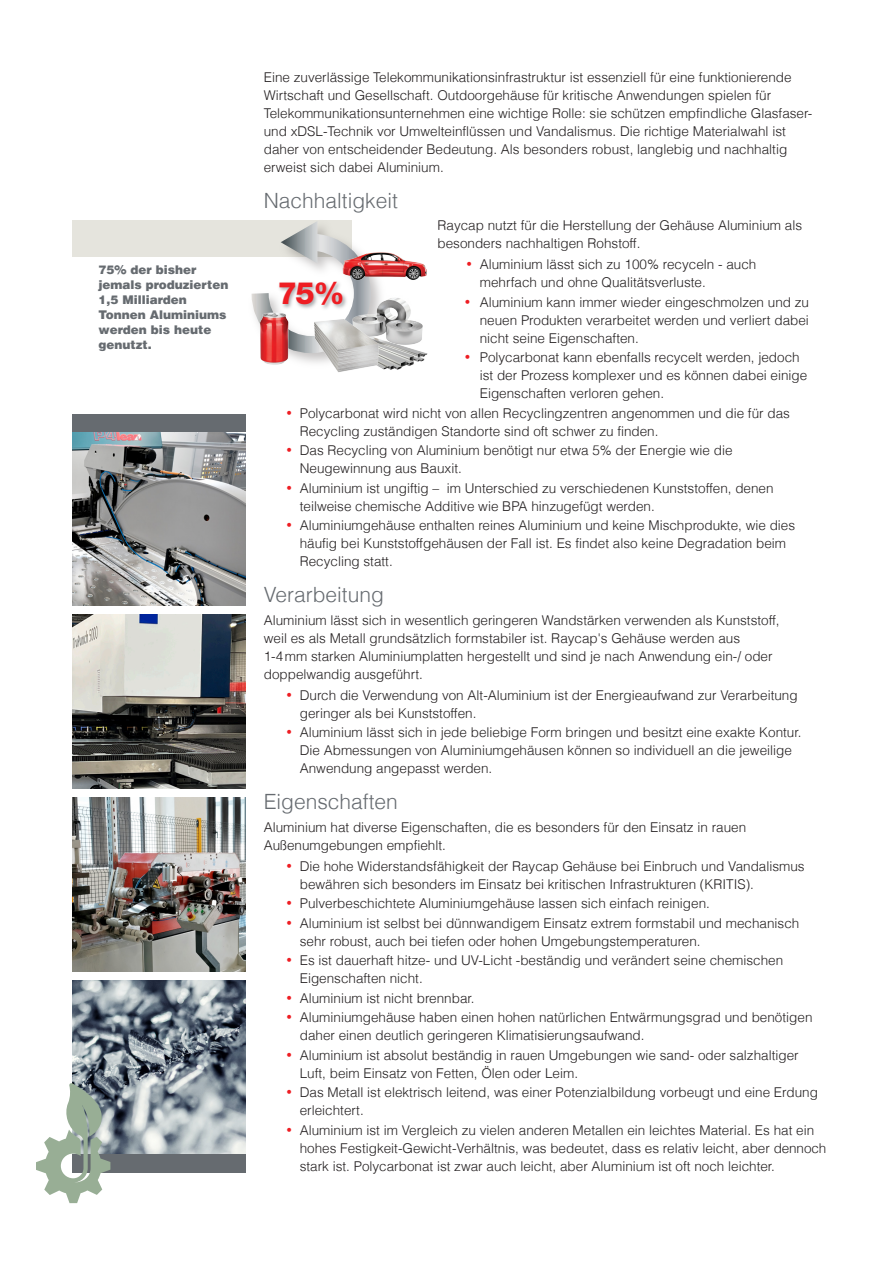
<style>
.page{position:relative;width:893px;height:1263px;background:#fff}
.page>*{position:absolute;margin:0;border:0;box-sizing:border-box;transform-origin:0 0}
.t1{font:800 30.75px "Helvetica Neue LT Std";color:#ee1d23}
.t2{font:300 21px "Helvetica LT Com";color:#666b70}
.t3{font:300 13.5px/18px "Helvetica LT Com";color:#231f20}
.t4{font:900 12px/15px "Helvetica Com";color:#666b70}
.s1{color:#ee1d23}
</style>
<div class="page">
<div style="left:72px;top:414px;width:174px;height:18px;background:#666b70"></div>
<img style="left:72px;top:980px;width:174px;height:174px">
<div style="left:72px;top:1154px;width:174px;height:18px;background:#666b70"></div>
<svg style="left:36px;top:1082px;width:74px;height:121px"></svg>
<img style="left:72px;top:615px;width:174px;height:173px">
<img style="left:72px;top:797px;width:174px;height:174px">
<img style="left:72px;top:432px;width:174px;height:174px">
<div style="left:72px;top:220px;width:279px;height:36px;background:#e5e4dd"></div>
<svg style="left:243px;top:221px;width:109px;height:141px"></svg>
<img style="left:270px;top:275px;width:74px;height:43px">
<img style="left:251px;top:300px;width:47px;height:65px">
<img style="left:385px;top:352px;width:43px;height:18px">
<img style="left:344px;top:305px;width:79px;height:47px">
<img style="left:308px;top:314px;width:77px;height:58px">
<img style="left:339px;top:241px;width:88px;height:64px">
<p class="t4" style="left:98px;top:262px;width:132px">75% der bisher jemals produzierten<br>1,5 Milliarden<br>Tonnen Aluminiums werden bis heute genutzt.</p>
<p class="t3" style="left:264px;top:68px;width:550px">Eine zuverlässige Telekommunikationsinfrastruktur ist essenziell für eine funktionierende Wirtschaft und Gesellschaft. Outdoorgehäuse für kritische Anwendungen spielen für Telekommunikationsunternehmen eine wichtige Rolle: sie schützen empfindliche Glasfaser&shy;und xDSL-Technik vor Umwelteinflüssen und Vandalismus. Die richtige Materialwahl ist daher von entscheidender Bedeutung. Als besonders robust, langlebig und nachhaltig erweist sich dabei Aluminium.</p>
<h2 class="t2" style="left:264px;top:187px;width:136px">Nachhaltigkeit</h2>
<p class="t3" style="left:437px;top:216px;width:366px">Raycap nutzt für die Herstellung der Gehäuse Aluminium als besonders nachhaltigen Rohstoff.</p>
<p class="t3" style="left:480px;top:255px;width:278px;text-indent:-14px"><span class="s1">•</span> Aluminium lässt sich zu 100% recyceln - auch mehrfach und ohne Qualitätsverluste.</p>
<p class="t3" style="left:480px;top:293px;width:331px;text-align:justify;text-indent:-15px"><span class="s1">•</span> Aluminium kann immer wieder eingeschmolzen und zu neuen Produkten verarbeitet werden und verliert dabei nicht seine Eigenschaften.</p>
<p class="t3" style="left:480px;top:348px;width:329px;text-indent:-15px"><span class="s1">•</span> Polycarbonat kann ebenfalls recycelt werden, jedoch ist der Prozess komplexer und es können dabei einige<br>Eigenschaften verloren gehen.</p>
<p class="t3" style="left:300px;top:404px;width:492px;text-indent:-14px"><span class="s1">•</span> Polycarbonat wird nicht von allen Recyclingzentren angenommen und die für das<br>Recycling zuständigen Standorte sind oft schwer zu finden.</p>
<p class="t3" style="left:300px;top:441px;width:434px;text-indent:-14px"><span class="s1">•</span> Das Recycling von Aluminium benötigt nur etwa 5% der Energie wie die<br>Neugewinnung aus Bauxit.</p>
<p class="t3" style="left:300px;top:479px;width:475px;text-indent:-14px"><span class="s1">•</span> Aluminium ist ungiftig – im Unterschied zu verschiedenen Kunststoffen, denen teilweise chemische Additive wie BPA hinzugefügt werden.</p>
<p class="t3" style="left:300px;top:516px;width:497px;text-indent:-14px"><span class="s1">•</span> Aluminiumgehäuse enthalten reines Aluminium und keine Mischprodukte, wie dies häufig bei Kunststoffgehäusen der Fall ist. Es findet also keine Degradation beim<br>Recycling statt.</p>
<h2 class="t2" style="left:264px;top:582px;width:122px">Verarbeitung</h2>
<p class="t3" style="left:264px;top:611px;width:517px">Aluminium lässt sich in wesentlich geringeren Wandstärken verwenden als Kunststoff, weil es als Metall grundsätzlich formstabiler ist. Raycap's Gehäuse werden aus 1-4mm starken Aluminiumplatten hergestellt und sind je nach Anwendung ein-/ oder doppelwandig ausgeführt.</p>
<p class="t3" style="left:300px;top:686px;width:499px;text-indent:-14px"><span class="s1">•</span> Durch die Verwendung von Alt-Aluminium ist der Energieaufwand zur Verarbeitung geringer als bei Kunststoffen.</p>
<p class="t3" style="left:300px;top:723px;width:503px;text-indent:-14px"><span class="s1">•</span> Aluminium lässt sich in jede beliebige Form bringen und besitzt eine exakte Kontur.<br>Die Abmessungen von Aluminiumgehäusen können so individuell an die jeweilige<br>Anwendung angepasst werden.</p>
<h2 class="t2" style="left:264px;top:789px;width:136px">Eigenschaften</h2>
<p class="t3" style="left:264px;top:818px;width:484px">Aluminium hat diverse Eigenschaften, die es besonders für den Einsatz in rauen<br>Außenumgebungen empfiehlt.</p>
<p class="t3" style="left:300px;top:857px;width:506px;text-indent:-14px"><span class="s1">•</span> Die hohe Widerstandsfähigkeit der Raycap Gehäuse bei Einbruch und Vandalismus bewähren sich besonders im Einsatz bei kritischen Infrastrukturen (KRITIS).</p>
<p class="t3" style="left:286px;top:894px;width:425px"><span class="s1">•</span> Pulverbeschichtete Aluminiumgehäuse lassen sich einfach reinigen.</p>
<p class="t3" style="left:300px;top:914px;width:501px;text-indent:-14px"><span class="s1">•</span> Aluminium ist selbst bei dünnwandigem Einsatz extrem formstabil und mechanisch sehr robust, auch bei tiefen oder hohen Umgebungstemperaturen.</p>
<p class="t3" style="left:300px;top:951px;width:485px;text-indent:-14px"><span class="s1">•</span> Es ist dauerhaft hitze- und UV-Licht -beständig und verändert seine chemischen<br>Eigenschaften nicht.</p>
<p class="t3" style="left:286px;top:989px;width:190px"><span class="s1">•</span> Aluminium ist nicht brennbar.</p>
<p class="t3" style="left:300px;top:1008px;width:514px;text-indent:-14px"><span class="s1">•</span> Aluminiumgehäuse haben einen hohen natürlichen Entwärmungsgrad und benötigen daher einen deutlich geringeren Klimatisierungsaufwand.</p>
<p class="t3" style="left:300px;top:1046px;width:500px;text-indent:-14px"><span class="s1">•</span> Aluminium ist absolut beständig in rauen Umgebungen wie sand- oder salzhaltiger<br>Luft, beim Einsatz von Fetten, Ölen oder Leim.</p>
<p class="t3" style="left:300px;top:1083px;width:520px;text-indent:-14px"><span class="s1">•</span> Das Metall ist elektrisch leitend, was einer Potenzialbildung vorbeugt und eine Erdung erleichtert.</p>
<p class="t3" style="left:300px;top:1121px;width:528px;text-indent:-14px"><span class="s1">•</span> Aluminium ist im Vergleich zu vielen anderen Metallen ein leichtes Material. Es hat ein hohes Festigkeit-Gewicht-Verhältnis, was bedeutet, dass es relativ leicht, aber dennoch stark ist. Polycarbonat ist zwar auch leicht, aber Aluminium ist oft noch leichter.</p>
<h1 class="t1" style="left:278px;top:275px;width:68px">75%</h1>
</div>
